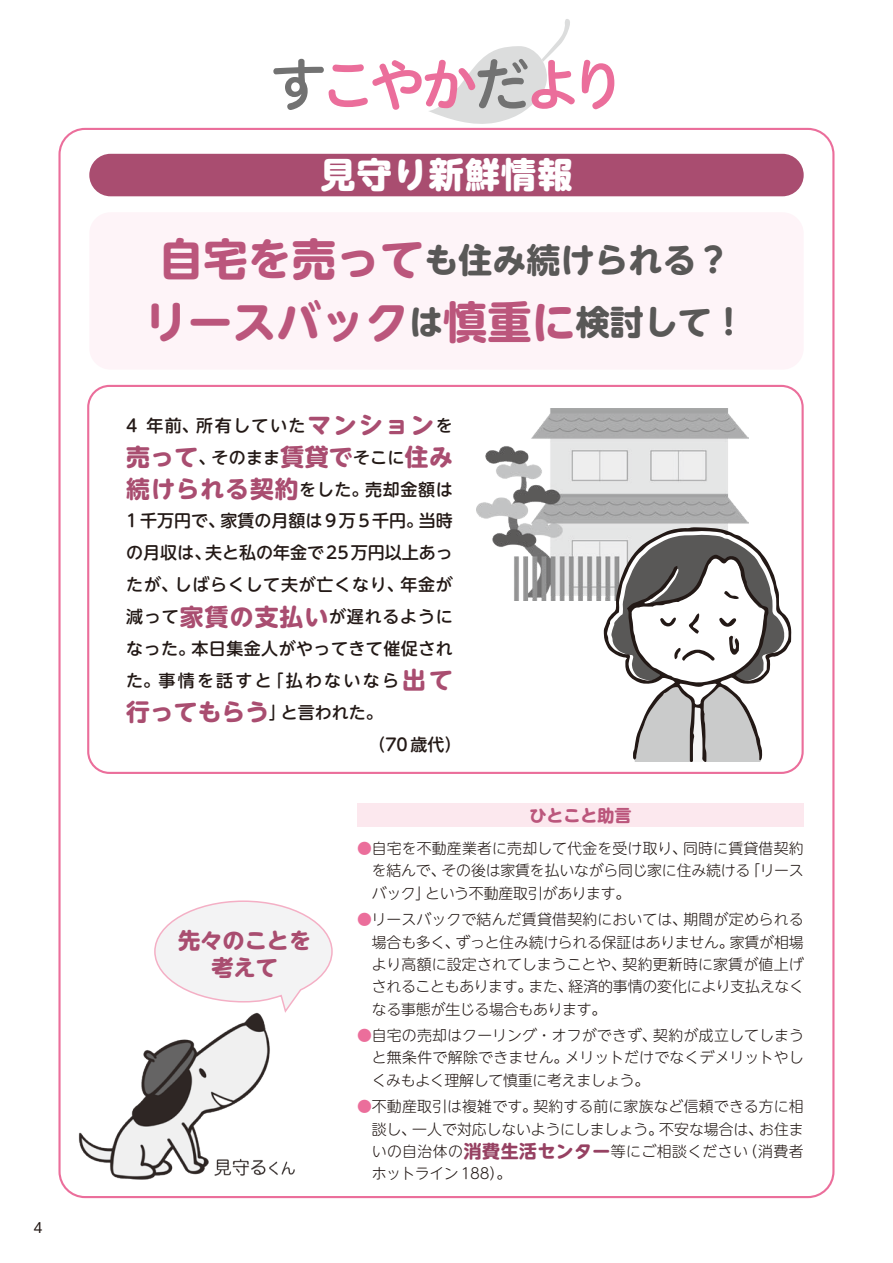
<style>
.page{position:relative;width:893px;height:1263px;background:#fff}
.page>*{position:absolute;margin:0;border:0;box-sizing:border-box;transform-origin:0 0}
.t1{font:56.4px "Hiragino UD Sans R Std W6";letter-spacing:-.115em;color:#eb6e9b}
.t2{font:700 44.25px "UD Shin M Go Pr 6";color:#bb567c}
.t3{font:800 35.1px "UD Shin M Go Pr 6";letter-spacing:.03em;color:#fff}
.t4{font:700 34.05px "UD Shin M Go Pr 6";color:#595857}
.t5{font:700 23.85px "UD Shin M Go Pr 6";letter-spacing:.015em;color:#a94d70}
.t6{font:700 22.2px/26.8px "UD Shin M Go Pr 6";color:#a94d70;text-align:center}
.t7{font:500 16.95px "UD Shin M Go Pr 6";letter-spacing:.04em;color:#231916}
.t8{font:500 16.95px "UD Shin M Go Pr 6";color:#231916}
.t9{font:500 16.95px "UD Shin M Go Pr 6";letter-spacing:.13em;color:#231916}
.t10{font:500 16.95px "UD Shin M Go Pr 6";letter-spacing:.085em;color:#231916}
.t11{font:700 16.95px "UD Shin M Go Pr 6";color:#bb567c}
.t12{font:300 14.85px/22.4px "UD Shin M Go Pr 6";letter-spacing:-.01em;color:#231916;text-align:justify}
.t13{font:13.8px "UD Shin Go Pr 6";color:#231916}
.s1{color:#727272}
.s2{font-size:44.25px;color:#bb567c}
.s3{font-size:34.05px;color:#595857}
.s4{font-weight:700;font-size:23.85px;color:#a94d70}
.s5{font-weight:500;font-size:16.95px;color:#231916}
.s6{color:#eb6e9b}
.s7{font-weight:700;font-size:17.85px;color:#964162}
</style>
<div class="page">
<svg style="left:429px;top:19px;width:141px;height:105px"></svg>
<div style="left:87px;top:385px;width:717px;height:389px;border:2px solid #eb6e9b;border-radius:21px"></div>
<div style="left:89px;top:212px;width:715px;height:158px;background:#fef4f8;border-radius:21px"></div>
<div style="left:89px;top:154px;width:715px;height:42px;background:#a94d70;border-radius:21px"></div>
<img style="left:78px;top:1014px;width:217px;height:166px">
<svg style="left:154px;top:900px;width:179px;height:114px"></svg>
<div style="left:357px;top:804px;width:447px;height:23px;background:#fce8ee"></div>
<img style="left:476px;top:409px;width:272px;height:191px">
<svg style="left:604px;top:527px;width:187px;height:235px"></svg>
<p class="t13" style="left:34px;top:1216px;width:11px">4</p>
<h1 class="t1" style="left:270px;top:42px;width:358px"><span class="s1">す</span>こやか<span class="s1">だ</span>より</h1>
<h3 class="t3" style="left:321px;top:144px;width:253px">見守り新鮮情報</h3>
<h3 class="t4" style="left:159px;top:230px;width:573px"><span class="s2">自宅を売って</span>も住み続けられる？</h3>
<h2 class="t2" style="left:144px;top:284px;width:604px">リースバック<span class="s3">は</span>慎重に<span class="s3">検討して！</span></h2>
<p class="t10" style="left:126px;top:411px;width:328px">4 年前、所有していた<span class="s4">マンション</span>を</p>
<h3 class="t5" style="left:126px;top:436px;width:328px">売って<span class="s5">、そのまま</span>賃貸で<span class="s5">そこに</span>住み</h3>
<p class="t7" style="left:126px;top:475px;width:328px"><span class="s4">続けられる契約</span>をした。売却金額は</p>
<p class="t8" style="left:126px;top:507px;width:328px">1千万円で、家賃の月額は9万5千円。当時</p>
<p class="t8" style="left:126px;top:539px;width:328px">の月収は、夫と私の年金で25万円以上あっ</p>
<p class="t7" style="left:126px;top:570px;width:328px">たが、しばらくして夫が亡くなり、年金が</p>
<p class="t7" style="left:126px;top:602px;width:328px">減って<span class="s4">家賃の支払い</span>が遅れるように</p>
<p class="t7" style="left:126px;top:634px;width:328px">なった。本日集金人がやってきて催促され</p>
<p class="t9" style="left:126px;top:666px;width:328px">た。事情を話すと「払わないなら<span class="s4">出て</span></p>
<p class="t7" style="left:126px;top:698px;width:258px"><span class="s4">行ってもらう</span>」と言われた。</p>
<p class="t7" style="left:368px;top:730px;width:95px">（70歳代）</p>
<p class="t11" style="left:529px;top:801px;width:104px">ひとこと助言</p>
<h3 class="t6" style="left:178px;top:925px;width:135px">先々のことを考えて</h3>
<p class="t12" style="left:372px;top:836px;width:434px;text-indent:-15px"><span class="s6">●</span>自宅を不動産業者に売却して代金を受け取り、同時に賃貸借契約を結んで、その後は家賃を払いながら同じ家に住み続ける「リースバック」という不動産取引があります。</p>
<p class="t12" style="left:372px;top:908px;width:434px;text-indent:-15px"><span class="s6">●</span>リースバックで結んだ賃貸借契約においては、期間が定められる場合も多く、ずっと住み続けられる保証はありません。家賃が相場より高額に設定されてしまうことや、契約更新時に家賃が値上げされることもあります。また、経済的事情の変化により支払えなくなる事態が生じる場合もあります。</p>
<p class="t12" style="left:372px;top:1023px;width:434px;text-indent:-15px"><span class="s6">●</span>自宅の売却はクーリング・オフができず、契約が成立してしまうと無条件で解除できません。メリットだけでなくデメリットやしくみもよく理解して慎重に考えましょう。</p>
<p class="t12" style="left:372px;top:1095px;width:434px;text-indent:-15px"><span class="s6">●</span>不動産取引は複雑です。契約する前に家族など信頼できる方に相談し、一人で対応しないようにしましょう。不安な場合は、お住まいの自治体の<span class="s7">消費生活センター</span>等にご相談ください（消費者ホットライン188）。</p>
</div>
